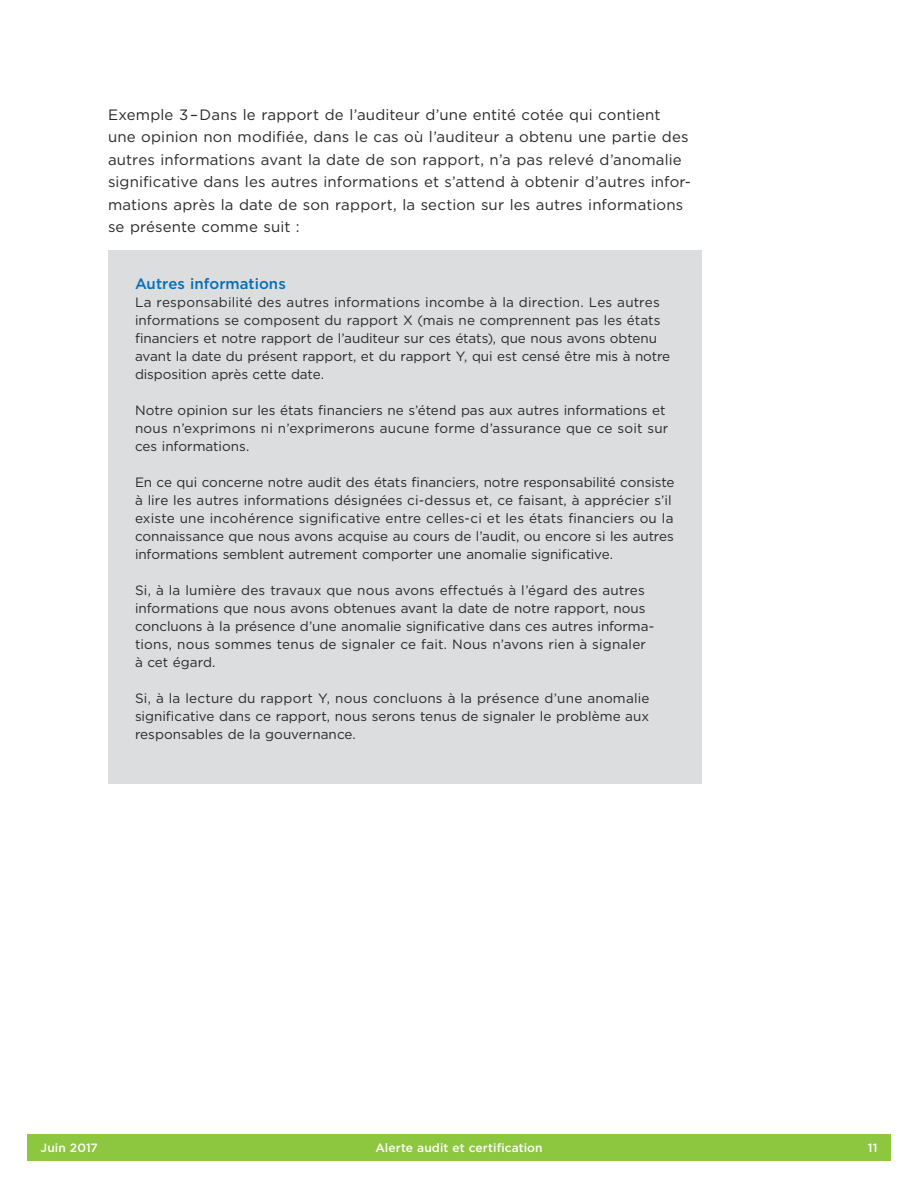
<style>
.page{position:relative;width:918px;height:1188px;background:#fff}
.page>*{position:absolute;margin:0;border:0;box-sizing:border-box;transform-origin:0 0}
.t1{font:15px/22.5px "Gotham";letter-spacing:.01em;color:#292829}
.t2{font:500 15px "Gotham";color:#006fba}
.t3{font:13.5px/18px "Gotham";color:#292829}
.t4{font:500 12px "Gotham";letter-spacing:.005em;color:#fff}
</style>
<div class="page">
<div style="left:27px;top:1134px;width:864px;height:27px;background:#8dc63f"></div>
<div style="left:108px;top:250px;width:594px;height:534px;background:#dcddde"></div>
<p class="t1" style="left:108px;top:103px;width:585px">Exemple 3 – Dans le rapport de l’auditeur d’une entité cotée qui contient une opinion non modifiée, dans le cas où l’auditeur a obtenu une partie des autres informations avant la date de son rapport, n’a pas relevé d’anomalie significative dans les autres informations et s’attend à obtenir d’autres infor&shy;mations après la date de son rapport, la section sur les autres informations se présente comme suit :</p>
<p class="t2" style="left:135px;top:274px;width:152px">Autres informations</p>
<p class="t3" style="left:135px;top:293px;width:537px">La responsabilité des autres informations incombe à la direction. Les autres informations se composent du rapport X (mais ne comprennent pas les états financiers et notre rapport de l’auditeur sur ces états), que nous avons obtenu avant la date du présent rapport, et du rapport Y, qui est censé être mis à notre disposition après cette date.</p>
<p class="t3" style="left:135px;top:401px;width:535px">Notre opinion sur les états financiers ne s’étend pas aux autres informations et nous n’exprimons ni n’exprimerons aucune forme d’assurance que ce soit sur ces informations.</p>
<p class="t3" style="left:135px;top:473px;width:541px">En ce qui concerne notre audit des états financiers, notre responsabilité consiste à lire les autres informations désignées ci-dessus et, ce faisant, à apprécier s’il existe une incohérence significative entre celles-ci et les états financiers ou la connaissance que nous avons acquise au cours de l’audit, ou encore si les autres informations semblent autrement comporter une anomalie significative.</p>
<p class="t3" style="left:135px;top:581px;width:521px">Si, à la lumière des travaux que nous avons effectués à l’égard des autres informations que nous avons obtenues avant la date de notre rapport, nous concluons à la présence d’une anomalie significative dans ces autres informa&shy;tions, nous sommes tenus de signaler ce fait. Nous n’avons rien à signaler à cet égard.</p>
<p class="t3" style="left:135px;top:689px;width:516px;text-align:justify">Si, à la lecture du rapport Y, nous concluons à la présence d’une anomalie significative dans ce rapport, nous serons tenus de signaler le problème aux responsables de la gouvernance.</p>
<p class="t4" style="left:40px;top:1140px;width:59px">Juin 2017</p>
<p class="t4" style="left:375px;top:1140px;width:169px">Alerte audit et certification</p>
<p class="t4" style="left:868px;top:1140px;width:11px">11</p>
</div>
